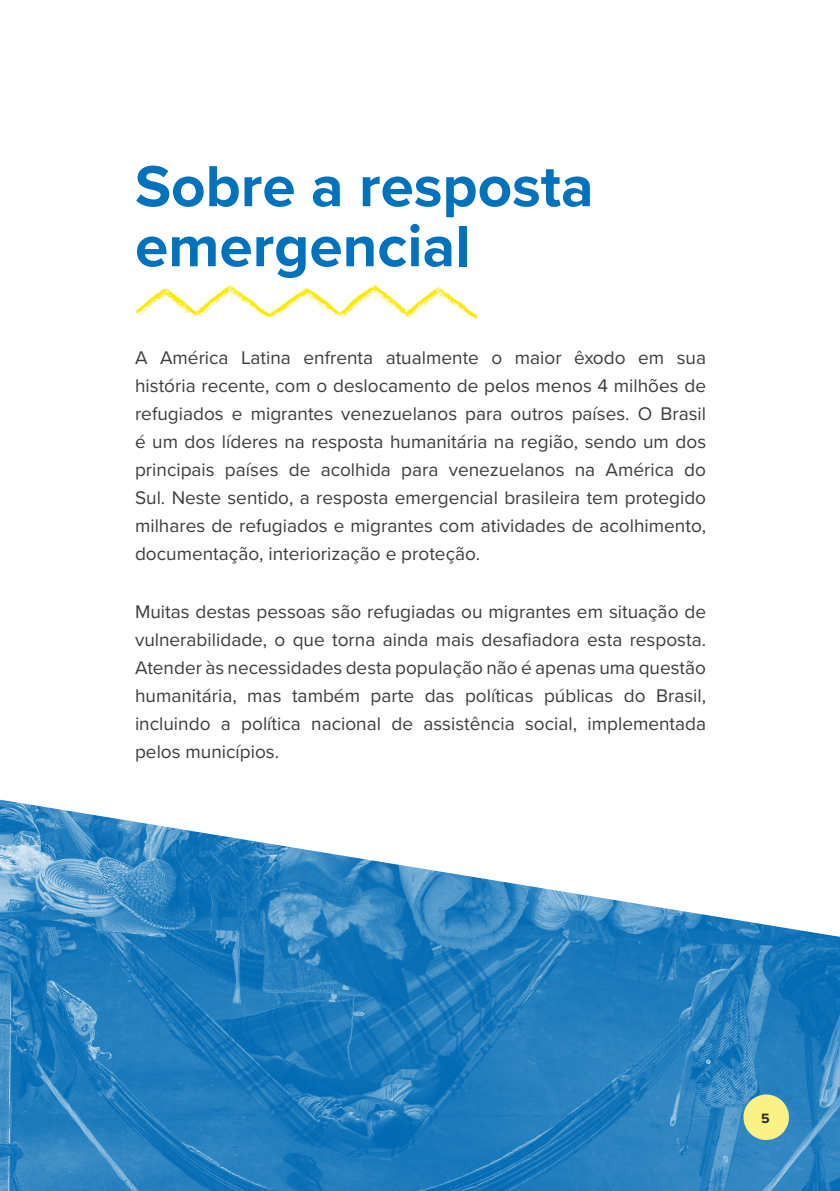
<style>
.page{position:relative;width:840px;height:1191px;background:#fff}
.page>*{position:absolute;margin:0;border:0;box-sizing:border-box;transform-origin:0 0}
.t1{font:700 60px/60px "Proxima Nova";color:#0072bc}
.Parágrafo_Colunas{font:19px/28px "Proxima Nova";color:#3c3d3c;text-align:justify}
.t2{font:700 14px "Proxima Nova";color:#292a2b}
</style>
<div class="page">
<img style="left:135px;top:284px;width:271px;height:35px">
<img style="left:406px;top:286px;width:70px;height:33px">
<img style="left:354px;top:857px;width:485px;height:334px">
<img style="left:0;top:799px;width:354px;height:392px">
<div style="left:743px;top:1094px;width:45px;height:46px;background:#faf285;border-radius:50%"></div>
<p class="t1" style="left:135px;top:155px;width:460px">Sobre a resposta emergencial</p>
<p class="Parágrafo_Colunas" style="left:135px;top:343px;width:572px">A América Latina enfrenta atualmente o maior êxodo em sua história recente, com o deslocamento de pelos menos 4 milhões de refugiados e migrantes venezuelanos para outros países. O Brasil é um dos líderes na resposta humanitária na região, sendo um dos principais países de acolhida para venezuelanos na América do Sul. Neste sentido, a resposta emergencial brasileira tem protegido milhares de refugiados e migrantes com atividades de acolhimento, documentação, interiorização e proteção.</p>
<p class="Parágrafo_Colunas" style="left:135px;top:597px;width:572px">Muitas destas pessoas são refugiadas ou migrantes em situação de vulnerabilidade, o que torna ainda mais desafiadora esta resposta.<br>Atender às necessidades desta população não é apenas uma questão humanitária, mas também parte das políticas públicas do Brasil, incluindo a política nacional de assistência social, implementada pelos municípios.</p>
<p class="t2" style="left:760px;top:1107px;width:10px">5</p>
</div>
